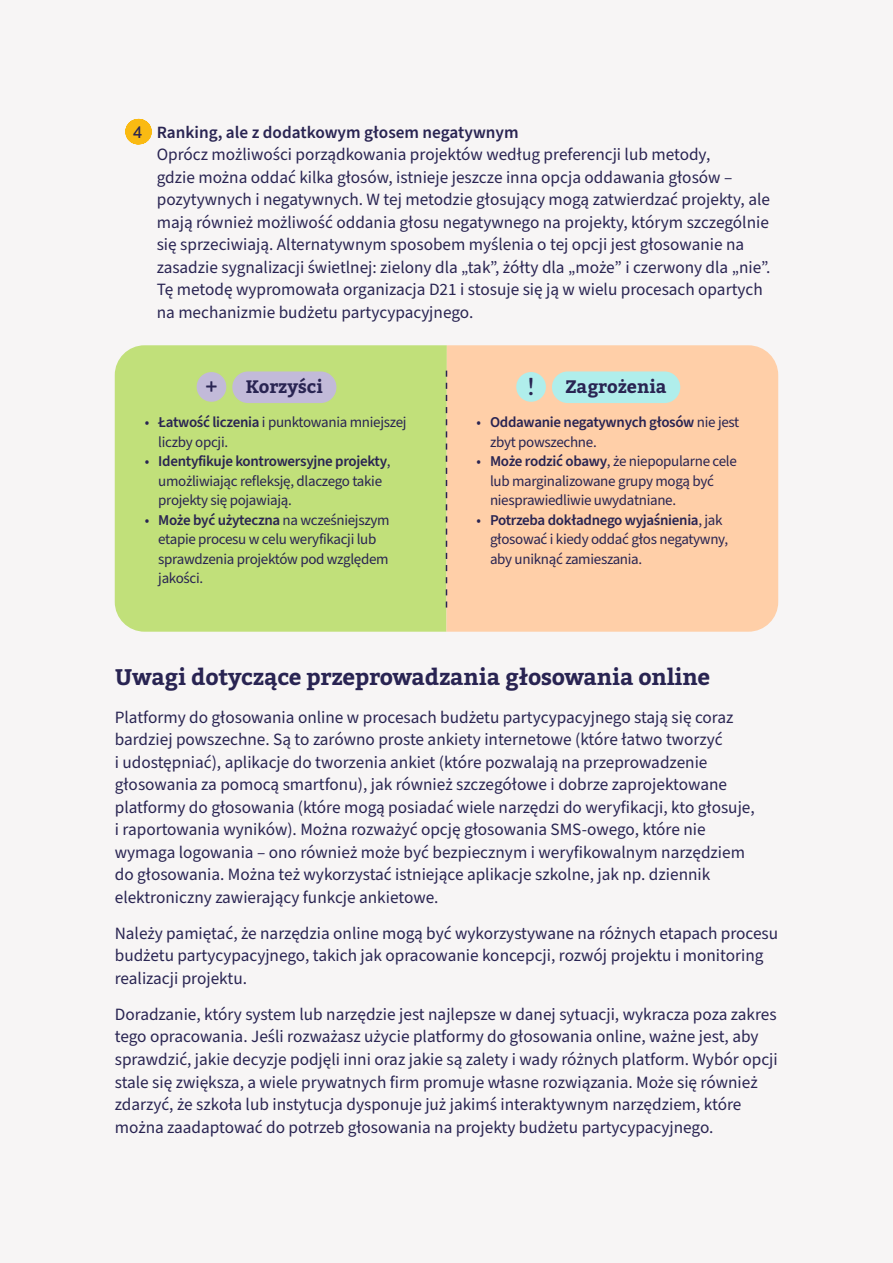
<style>
.page{position:relative;width:893px;height:1263px;background:#f7f5f5}
.page>*{position:absolute;margin:0;border:0;box-sizing:border-box;transform-origin:0 0}
.t1{font:500 24.6px "Brandon Text";color:#292452}
.N3_ODSTĘP_PO{font:700 22.5px "Bitter";letter-spacing:-.01em;color:#292452}
.NOTES_JASNOTURKUSOWY{font:700 18px "Bitter";color:#292452}
.NOTES_JASNOFIOLETOWY{font:700 18px "Bitter";color:#292452}
.TEKST_DO_LEWEJ{font:17.25px/22.5px "Source Sans Pro";color:#292452}
.t2{font:15px/19.5px "Source Sans Pro";letter-spacing:-.02em;color:#292452}
.t3{font:600 15px/19.5px "Source Sans Pro";letter-spacing:-.02em;color:#292452}
.s1{font-family:"Brandon Text";font-weight:500;font-size:16.5px}
.s2{font-weight:600}
.s3{font-weight:400}
</style>
<div class="page">
<div style="left:115px;top:345px;width:331px;height:287px;background:#c1e07a"></div>
<div style="left:446px;top:345px;width:332px;height:287px;background:#ffcfa8"></div>
<svg style="left:446px;top:371px;width:1px;height:237px"></svg>
<div style="left:232px;top:371px;width:104px;height:32px;background:#c2bad9;border-radius:16px"></div>
<div style="left:197px;top:372px;width:29px;height:30px;background:#c2bad9;border-radius:50%"></div>
<div style="left:552px;top:371px;width:128px;height:32px;background:#b0eeeb;border-radius:16px"></div>
<div style="left:516px;top:372px;width:30px;height:30px;background:#b0eeeb;border-radius:50%"></div>
<svg style="left:138px;top:119px;width:1px;height:25px"></svg>
<p class="TEKST_DO_LEWEJ" style="left:157px;top:121px;width:615px;text-indent:-24px"><span class="s1">4</span> <span class="s2">Ranking, ale z dodatkowym głosem negatywnym<br></span>Oprócz możliwości porządkowania projektów według preferencji lub metody,<br>gdzie można oddać kilka głosów, istnieje jeszcze inna opcja oddawania głosów – pozytywnych i negatywnych. W tej metodzie głosujący mogą zatwierdzać projekty, ale mają również możliwość oddania głosu negatywnego na projekty, którym szczególnie się sprzeciwiają. Alternatywnym sposobem myślenia o tej opcji jest głosowanie na zasadzie sygnalizacji świetlnej: zielony dla „tak”, żółty dla „może” i czerwony dla „nie”.<br>Tę metodę wypromowała organizacja D21 i stosuje się ją w wielu procesach opartych na mechanizmie budżetu partycypacyjnego.</p>
<p class="NOTES_JASNOFIOLETOWY" style="left:246px;top:375px;width:79px">Korzyści</p>
<p class="t2" style="left:158px;top:413px;width:250px;text-indent:-14px">• <span class="s2">Łatwość liczenia</span> i punktowania mniejszej liczby opcji.</p>
<p class="t2" style="left:158px;top:452px;width:234px;text-indent:-14px">• <span class="s2">Identyfikuje kontrowersyjne projekty</span>, umożliwiając refleksję, dlaczego takie projekty się pojawiają.</p>
<p class="t2" style="left:158px;top:511px;width:233px;text-indent:-14px">• <span class="s2">Może być użyteczna</span> na wcześniejszym etapie procesu w celu weryfikacji lub sprawdzenia projektów pod względem jakości.</p>
<h1 class="t1" style="left:528px;top:369px;width:8px">!</h1>
<h1 class="t1" style="left:204px;top:369px;width:16px">+</h1>
<p class="NOTES_JASNOTURKUSOWY" style="left:565px;top:375px;width:103px">Zagrożenia</p>
<p class="t3" style="left:490px;top:413px;width:251px;text-indent:-14px"><span class="s3">•</span> Oddawanie negatywnych głosów <span class="s3">nie jest zbyt powszechne.</span></p>
<p class="t2" style="left:490px;top:452px;width:248px;text-indent:-14px">• <span class="s2">Może rodzić obawy</span>, że niepopularne cele lub marginalizowane grupy mogą być niesprawiedliwie uwydatniane.</p>
<p class="t2" style="left:490px;top:511px;width:240px;text-indent:-14px">• <span class="s2">Potrzeba dokładnego wyjaśnienia</span>, jak głosować i kiedy oddać głos negatywny, aby uniknąć zamieszania.</p>
<p class="N3_ODSTĘP_PO" style="left:115px;top:663px;width:597px">Uwagi dotyczące przeprowadzania głosowania online</p>
<p class="TEKST_DO_LEWEJ" style="left:115px;top:706px;width:641px">Platformy do głosowania online w procesach budżetu partycypacyjnego stają się coraz bardziej powszechne. Są to zarówno proste ankiety internetowe (które łatwo tworzyć<br>i udostępniać), aplikacje do tworzenia ankiet (które pozwalają na przeprowadzenie głosowania za pomocą smartfonu), jak również szczegółowe i dobrze zaprojektowane platformy do głosowania (które mogą posiadać wiele narzędzi do weryfikacji, kto głosuje, i raportowania wyników). Można rozważyć opcję głosowania SMS-owego, które nie wymaga logowania – ono również może być bezpiecznym i weryfikowalnym narzędziem do głosowania. Można też wykorzystać istniejące aplikacje szkolne, jak np. dziennik elektroniczny zawierający funkcje ankietowe.</p>
<p class="TEKST_DO_LEWEJ" style="left:115px;top:922px;width:665px">Należy pamiętać, że narzędzia online mogą być wykorzystywane na różnych etapach procesu budżetu partycypacyjnego, takich jak opracowanie koncepcji, rozwój projektu i monitoring realizacji projektu.</p>
<p class="TEKST_DO_LEWEJ" style="left:115px;top:1003px;width:664px">Doradzanie, który system lub narzędzie jest najlepsze w danej sytuacji, wykracza poza zakres tego opracowania. Jeśli rozważasz użycie platformy do głosowania online, ważne jest, aby sprawdzić, jakie decyzje podjęli inni oraz jakie są zalety i wady różnych platform. Wybór opcji stale się zwiększa, a wiele prywatnych firm promuje własne rozwiązania. Może się również zdarzyć, że szkoła lub instytucja dysponuje już jakimś interaktywnym narzędziem, które można zaadaptować do potrzeb głosowania na projekty budżetu partycypacyjnego.</p>
</div>
